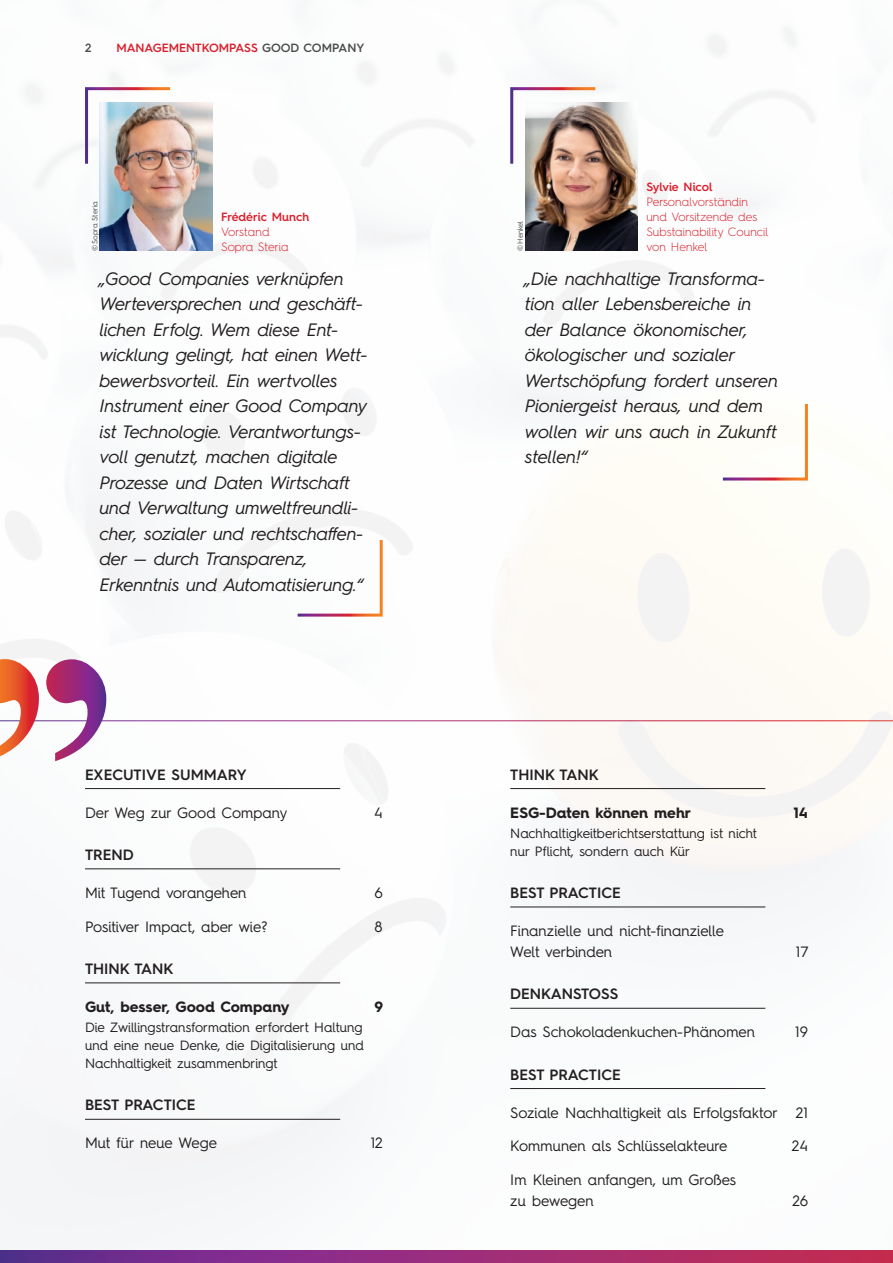
<style>
.page{position:relative;width:893px;height:1263px;background:#fff}
.page>*{position:absolute;margin:0;border:0;box-sizing:border-box;transform-origin:0 0}
.Zitat_Vorwort{font:italic 18px/25.5px "Hurme Geometric Sans 4";letter-spacing:-.005em;color:#231f20}
.Inhalt_Text{font:15px/21px "Hurme Geometric Sans 4";color:#231f20}
.Inhalt_Titel{font:600 15px "Hurme Geometric Sans 4";color:#231f20}
.Inhalt_Text_fett{font:700 15px "Hurme Geometric Sans 4";color:#231f20}
.Inhalt_Text_klein{font:13.5px/18px "Hurme Geometric Sans 4";color:#231f20;text-align:justify}
._02_Autor_Funktion{font:300 12px/15px "Hurme Geometric Sans 4";letter-spacing:-.005em;color:#da202d}
._01_Autor_Name{font:600 12px "Hurme Geometric Sans 4";color:#da202d}
.t1{font:600 12px "Hurme Geometric Sans 4";color:#4b4c4d}
.t2{font:7.5px "Hurme Geometric Sans 4";color:#4b4c4d}
.s1{color:#4b4c4d}
</style>
<div class="page">
<img style="left:0;top:27px;width:893px;height:1236px">
<svg style="left:0;top:659px;width:106px;height:102px"></svg>
<hr style="left:85px;top:788px;width:255px;height:1px;background:#231f20">
<hr style="left:85px;top:868px;width:255px;height:1px;background:#231f20">
<hr style="left:85px;top:982px;width:255px;height:1px;background:#231f20">
<hr style="left:85px;top:1119px;width:255px;height:1px;background:#231f20">
<hr style="left:510px;top:788px;width:255px;height:1px;background:#231f20">
<hr style="left:510px;top:906px;width:255px;height:1px;background:#231f20">
<hr style="left:510px;top:1008px;width:255px;height:1px;background:#231f20">
<hr style="left:510px;top:1088px;width:255px;height:1px;background:#231f20">
<svg style="left:84px;top:86px;width:89px;height:81px"></svg>
<img style="left:100px;top:102px;width:113px;height:149px">
<svg style="left:295px;top:537px;width:89px;height:81px"></svg>
<img style="left:525px;top:102px;width:113px;height:149px">
<img style="left:509px;top:86px;width:89px;height:81px">
<svg style="left:720px;top:401px;width:89px;height:81px"></svg>
<p class="t1" style="left:85px;top:40px;width:8px">2</p>
<p class="_01_Autor_Name" style="left:116px;top:40px;width:249px">MANAGEMENTKOMPASS <span class="s1">GOOD COMPANY</span></p>
<p class="t2" style="left:90px;top:251px;width:51px;rotate:-90deg">©Sopra Steria</p>
<p class="_01_Autor_Name" style="left:221px;top:208px;width:90px">Frédéric Munch</p>
<p class="_02_Autor_Funktion" style="left:221px;top:224px;width:69px">Vorstand<br>Sopra Steria</p>
<p class="Zitat_Vorwort" style="left:100px;top:265px;width:269px">„Good Companies verknüpfen<br>Werteversprechen und geschäft&shy;lichen Erfolg. Wem diese Ent&shy;wicklung gelingt, hat einen Wett&shy;bewerbsvorteil. Ein wertvolles<br>Instrument einer Good Company ist Technologie. Verantwortungs&shy;voll genutzt, machen digitale<br>Prozesse und Daten Wirtschaft und Verwaltung umweltfreundli&shy;cher, sozialer und rechtschaffen&shy;der — durch Transparenz,<br>Erkenntnis und Automatisierung.“</p>
<p class="Inhalt_Titel" style="left:85px;top:764px;width:163px">EXECUTIVE SUMMARY</p>
<p class="Inhalt_Text" style="left:85px;top:801px;width:204px">Der Weg zur Good Company</p>
<p class="Inhalt_Text" style="left:374px;top:801px;width:10px">4</p>
<p class="Inhalt_Titel" style="left:85px;top:844px;width:50px">TREND</p>
<p class="Inhalt_Text" style="left:85px;top:882px;width:163px">Mit Tugend vorangehen</p>
<p class="Inhalt_Text" style="left:375px;top:882px;width:10px">6</p>
<p class="Inhalt_Text" style="left:85px;top:915px;width:184px">Positiver Impact, aber wie?</p>
<p class="Inhalt_Text" style="left:375px;top:915px;width:10px">8</p>
<p class="Inhalt_Titel" style="left:85px;top:958px;width:90px">THINK TANK</p>
<p class="Inhalt_Text_fett" style="left:85px;top:996px;width:206px">Gut, besser, Good Company</p>
<p class="Inhalt_Text_fett" style="left:374px;top:996px;width:10px">9</p>
<p class="Inhalt_Text_klein" style="left:85px;top:1018px;width:281px">Die Zwillingstransformation erfordert Haltung und eine neue Denke, die Digitalisierung und Nachhaltigkeit zusammenbringt</p>
<p class="Inhalt_Titel" style="left:85px;top:1094px;width:112px">BEST PRACTICE</p>
<p class="Inhalt_Text" style="left:85px;top:1132px;width:133px">Mut für neue Wege</p>
<p class="Inhalt_Text" style="left:371px;top:1132px;width:14px">12</p>
<p class="t2" style="left:515px;top:251px;width:32px;rotate:-90deg">©Henkel</p>
<p class="_01_Autor_Name" style="left:646px;top:178px;width:68px">Sylvie Nicol</p>
<p class="_02_Autor_Funktion" style="left:646px;top:194px;width:124px">Personalvorständin und Vorsitzende des<br>Substainability Council</p>
<p class="_02_Autor_Funktion" style="left:646px;top:239px;width:63px">von Henkel</p>
<p class="Zitat_Vorwort" style="left:525px;top:265px;width:255px">„Die nachhaltige Transforma&shy;tion aller Lebensbereiche in der Balance ökonomischer, ökologischer und sozialer<br>Wertschöpfung fordert unseren<br>Pioniergeist heraus, und dem wollen wir uns auch in Zukunft stellen!“</p>
<p class="Inhalt_Titel" style="left:510px;top:764px;width:90px">THINK TANK</p>
<p class="Inhalt_Text_fett" style="left:510px;top:802px;width:182px">ESG-Daten können mehr</p>
<p class="Inhalt_Text_fett" style="left:793px;top:802px;width:16px">14</p>
<p class="Inhalt_Text_klein" style="left:510px;top:824px;width:248px">Nachhaltigkeitberichtserstattung ist nicht nur Pflicht, sondern auch Kür</p>
<p class="Inhalt_Titel" style="left:510px;top:882px;width:112px">BEST PRACTICE</p>
<p class="Inhalt_Text" style="left:510px;top:920px;width:215px">Finanzielle und nicht-finanzielle<br>Welt verbinden</p>
<p class="Inhalt_Text" style="left:796px;top:941px;width:14px">17</p>
<p class="Inhalt_Titel" style="left:510px;top:983px;width:109px">DENKANSTOSS</p>
<p class="Inhalt_Text" style="left:510px;top:1021px;width:246px">Das Schokoladenkuchen-Phänomen</p>
<p class="Inhalt_Text" style="left:795px;top:1021px;width:14px">19</p>
<p class="Inhalt_Titel" style="left:510px;top:1064px;width:112px">BEST PRACTICE</p>
<p class="Inhalt_Text" style="left:510px;top:1101px;width:299px">Soziale Nachhaltigkeit als Erfolgsfaktor 21</p>
<p class="Inhalt_Text" style="left:510px;top:1135px;width:219px">Kommunen als Schlüsselakteure</p>
<p class="Inhalt_Text" style="left:792px;top:1135px;width:18px">24</p>
<p class="Inhalt_Text" style="left:510px;top:1169px;width:227px">Im Kleinen anfangen, um Großes zu bewegen</p>
<p class="Inhalt_Text" style="left:792px;top:1190px;width:17px">26</p>
</div>
